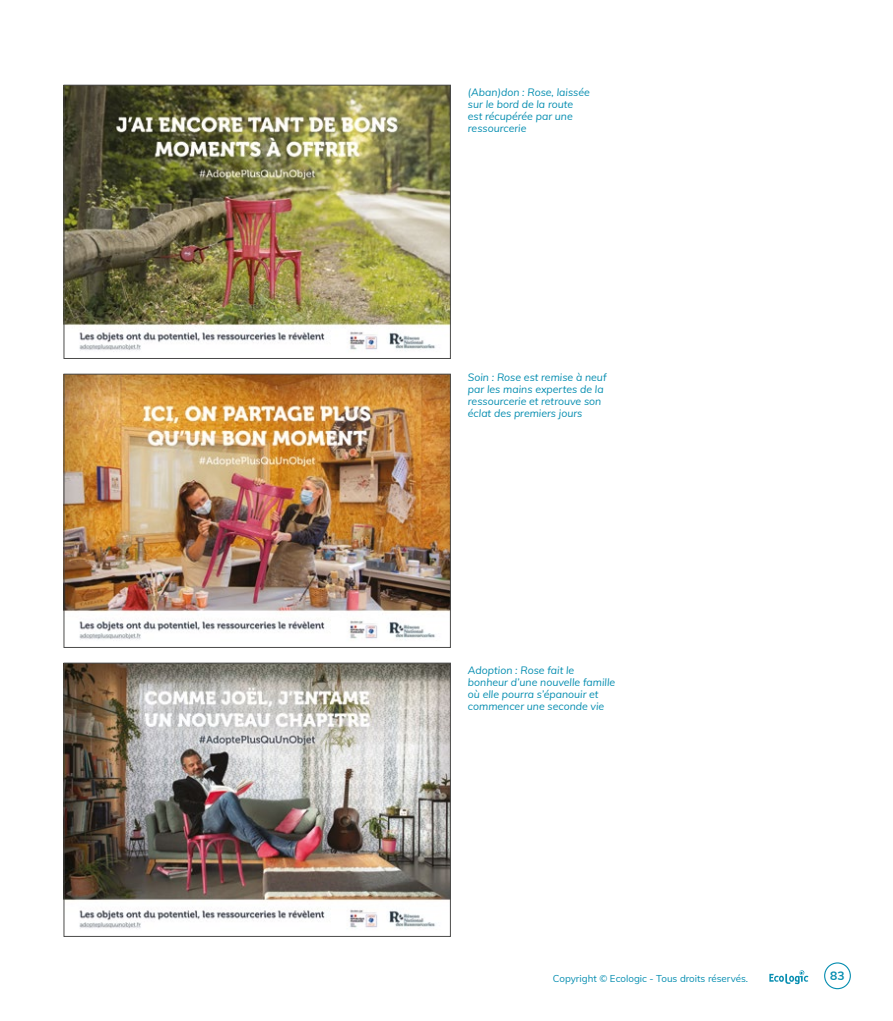
<style>
.page{position:relative;width:893px;height:1021px;background:#fff}
.page>*{position:absolute;margin:0;border:0;box-sizing:border-box;transform-origin:0 0}
.t1{font:700 12px "Muli";color:#058db0}
.t2{font:italic 10.5px/12px "Muli";color:#058db0}
.t3{font:9.75px "Muli";color:#058db0}
</style>
<div class="page">
<svg style="left:769px;top:970px;width:39px;height:14px"></svg>
<div style="left:824px;top:962px;width:27px;height:27px;border:1px solid #058db0;border-radius:50%"></div>
<img style="left:66px;top:87px;width:383px;height:265px">
<div style="left:64px;top:85px;width:387px;height:273px;border:1px solid #4a4a49"></div>
<img style="left:66px;top:376px;width:383px;height:264px">
<div style="left:64px;top:374px;width:387px;height:273px;border:1px solid #4a4a49"></div>
<img style="left:66px;top:665px;width:383px;height:264px">
<div style="left:64px;top:663px;width:387px;height:273px;border:1px solid #4a4a49"></div>
<p class="t2" style="left:468px;top:85px;width:123px">(Aban)don : Rose, laissée sur le bord de la route est récupérée par une ressourcerie</p>
<p class="t2" style="left:468px;top:371px;width:140px">Soin : Rose est remise à neuf par les mains expertes de la ressourcerie et retrouve son éclat des premiers jours</p>
<p class="t2" style="left:468px;top:663px;width:149px">Adoption : Rose fait le bonheur d’une nouvelle famille où elle pourra s’épanouir et commencer une seconde vie</p>
<p class="t3" style="left:553px;top:971px;width:197px">Copyright © Ecologic - Tous droits réservés.</p>
<p class="t1" style="left:830px;top:967px;width:16px">83</p>
</div>
